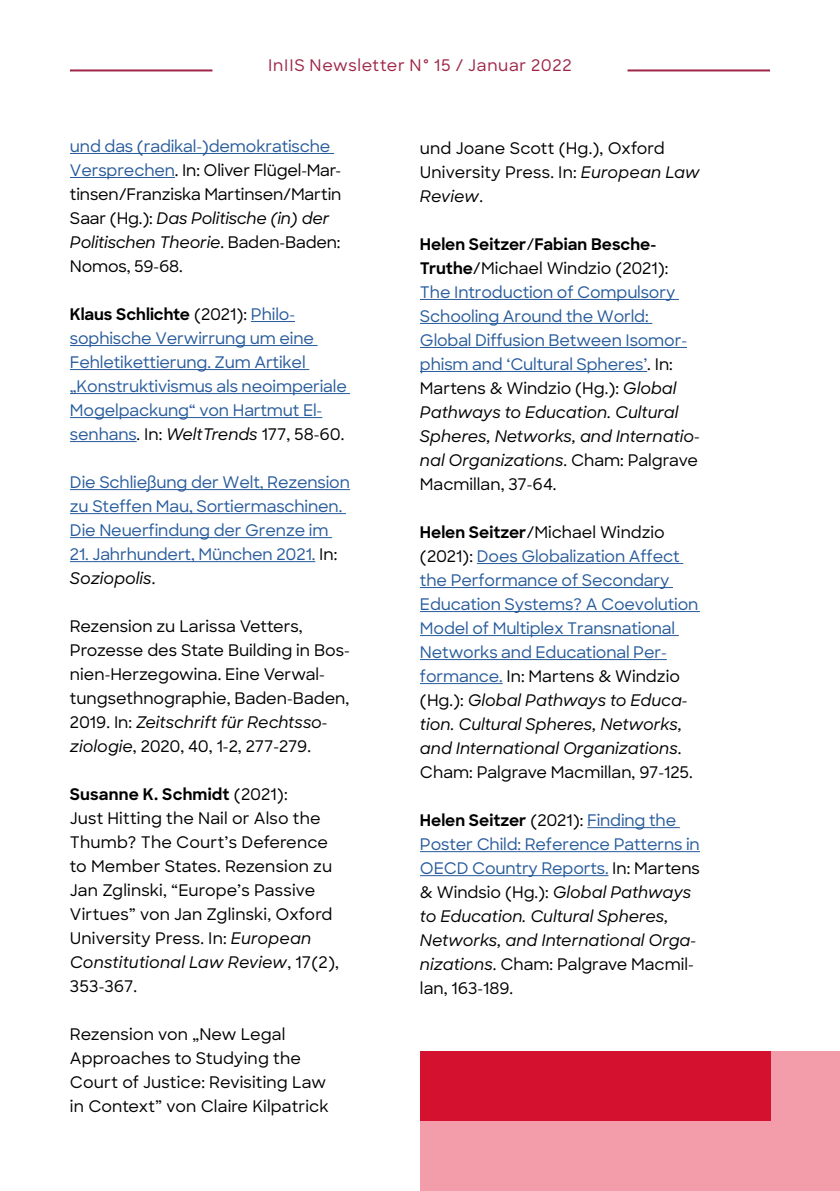
<style>
.page{position:relative;width:840px;height:1191px;background:#fff}
.page>*{position:absolute;margin:0;border:0;box-sizing:border-box;transform-origin:0 0}
.t1{font:500 16px/24px "Sharp Sans";letter-spacing:-.01em;color:#275b9b}
.t2{font:500 16px/24px "Sharp Sans";color:#000}
.t3{font:italic 500 16px/24px "Sharp Sans";color:#000}
.Fließtext{font:500 16px "Sharp Sans";letter-spacing:.045em;color:#9d2447}
.s1{color:#275b9b}
.s2{font-style:italic}
.s3{font-weight:700;color:#000}
.s4{color:#000}
.s5{font-style:italic;color:#000}
.s6{font-weight:700}
.s7{font-weight:700;font-style:normal}
.s8{font-style:normal}
.s9{font-style:normal;color:#275b9b}
</style>
<div class="page">
<hr style="left:70px;top:69px;width:142px;height:2px;background:#9d2447">
<hr style="left:627px;top:69px;width:142px;height:2px;background:#9d2447">
<hr style="left:70px;top:153px;width:264px;height:1px;background:#275b9b">
<hr style="left:70px;top:177px;width:105px;height:1px;background:#275b9b">
<hr style="left:251px;top:321px;width:44px;height:1px;background:#275b9b">
<hr style="left:70px;top:345px;width:247px;height:1px;background:#275b9b">
<hr style="left:70px;top:369px;width:239px;height:1px;background:#275b9b">
<hr style="left:70px;top:393px;width:280px;height:1px;background:#275b9b">
<hr style="left:70px;top:417px;width:252px;height:1px;background:#275b9b">
<hr style="left:70px;top:441px;width:67px;height:1px;background:#275b9b">
<hr style="left:70px;top:489px;width:280px;height:1px;background:#275b9b">
<hr style="left:70px;top:513px;width:276px;height:1px;background:#275b9b">
<hr style="left:70px;top:537px;width:262px;height:1px;background:#275b9b">
<hr style="left:70px;top:561px;width:245px;height:1px;background:#275b9b">
<hr style="left:420px;top:299px;width:258px;height:1px;background:#275b9b">
<hr style="left:420px;top:323px;width:232px;height:1px;background:#275b9b">
<hr style="left:420px;top:347px;width:266px;height:1px;background:#275b9b">
<hr style="left:420px;top:371px;width:226px;height:1px;background:#275b9b">
<hr style="left:476px;top:563px;width:207px;height:1px;background:#275b9b">
<hr style="left:420px;top:587px;width:252px;height:1px;background:#275b9b">
<hr style="left:420px;top:611px;width:279px;height:1px;background:#275b9b">
<hr style="left:420px;top:635px;width:258px;height:1px;background:#275b9b">
<hr style="left:420px;top:659px;width:246px;height:1px;background:#275b9b">
<hr style="left:420px;top:683px;width:82px;height:1px;background:#275b9b">
<hr style="left:587px;top:827px;width:92px;height:1px;background:#275b9b">
<hr style="left:420px;top:851px;width:279px;height:1px;background:#275b9b">
<hr style="left:420px;top:875px;width:188px;height:1px;background:#275b9b">
<div style="left:420px;top:1051px;width:419px;height:140px;background:#f39daa"></div>
<div style="left:420px;top:1051px;width:350px;height:70px;background:#d51130"></div>
<p class="Fließtext" style="left:268px;top:54px;width:305px">InIIS Newsletter N° 15 / Januar 2022</p>
<p class="t2" style="left:70px;top:133px;width:273px"><span class="s1">und das (radikal-)demokratische<br>Versprechen</span>. In: Oliver Flügel-Mar&shy;tinsen/Franziska Martinsen/Martin<br>Saar (Hg.): <span class="s2">Das Politische (in) der<br>Politischen Theorie</span>. Baden-Baden:<br>Nomos, 59-68.</p>
<p class="t1" style="left:70px;top:301px;width:278px"><span class="s3">Klaus Schlichte</span> <span class="s4">(2021):</span> Philo&shy;sophische Verwirrung um eine Fehletikettierung. Zum Artikel „Konstruktivismus als neoimperiale Mogelpackung“ von Hartmut El&shy;senhans<span class="s4">. In:</span> <span class="s5">WeltTrends</span> <span class="s4">177, 58-60.</span></p>
<p class="t1" style="left:70px;top:469px;width:281px">Die Schließung der Welt, Rezension zu Steffen Mau, Sortiermaschinen.<br>Die Neuerfindung der Grenze im</p>
<p class="t1" style="left:70px;top:541px;width:269px">21. Jahrhundert, München 2021. <span class="s4">In:<br></span><span class="s5">Soziopolis</span><span class="s4">.</span></p>
<p class="t2" style="left:70px;top:613px;width:281px">Rezension zu Larissa Vetters, Prozesse des State Building in Bos&shy;nien-Herzegowina. Eine Verwal&shy;tungsethnographie, Baden-Baden, 2019. In: <span class="s2">Zeitschrift für Rechtsso&shy;ziologie</span>, 2020, 40, 1-2, 277-279.</p>
<p class="t2" style="left:70px;top:781px;width:270px"><span class="s6">Susanne K. Schmidt</span> (2021):<br>Just Hitting the Nail or Also the<br>Thumb? The Court’s Deference to Member States. Rezension zu<br>Jan Zglinski, “Europe’s Passive<br>Virtues” von Jan Zglinski, Oxford<br>University Press. In: <span class="s2">European<br>Constitutional Law Review</span>, 17(2),<br>353-367.</p>
<p class="t2" style="left:70px;top:1021px;width:260px">Rezension von „New Legal<br>Approaches to Studying the<br>Court of Justice: Revisiting Law in Context” von Claire Kilpatrick</p>
<p class="t2" style="left:420px;top:135px;width:281px">und Joane Scott (Hg.), Oxford<br>University Press. In: <span class="s2">European Law<br>Review</span>.</p>
<p class="t1" style="left:420px;top:231px;width:281px"><span class="s3">Helen Seitzer</span><span class="s4">/</span><span class="s3">Fabian Besche-<br>Truthe</span><span class="s4">/Michael Windzio (2021):<br></span>The Introduction of Compulsory<br>Schooling Around the World:<br>Global Diffusion Between Isomor&shy;phism and ‘Cultural Spheres’<span class="s4">. In:<br>Martens &amp; Windzio (Hg.):</span> <span class="s5">Global<br>Pathways to Education. Cultural<br>Spheres, Networks, and Internatio&shy;nal Organizations</span><span class="s4">. Cham: Palgrave<br>Macmillan, 37-64.</span></p>
<p class="t1" style="left:420px;top:519px;width:280px"><span class="s3">Helen Seitzer</span><span class="s4">/Michael Windzio (2021):</span> Does Globalization Affect the Performance of Secondary Education Systems? A Coevolution Model of Multiplex Transnational Networks and Educational Per&shy;formance. <span class="s4">In: Martens &amp; Windzio (Hg.):</span> <span class="s5">Global Pathways to Educa&shy;tion. Cultural Spheres, Networks, and International Organizations</span><span class="s4">.<br>Cham: Palgrave Macmillan, 97-125.</span></p>
<p class="t3" style="left:420px;top:807px;width:281px"><span class="s7">Helen Seitzer</span> <span class="s8">(2021):</span> <span class="s9">Finding the<br>Poster Child: Reference Patterns in<br>OECD Country Reports.</span> <span class="s8">In: Martens &amp; Windsio (Hg.):</span> Global Pathways to Education. Cultural Spheres,<br>Networks, and International Orga&shy;nizations<span class="s8">. Cham: Palgrave Macmil&shy;lan, 163-189.</span></p>
</div>
